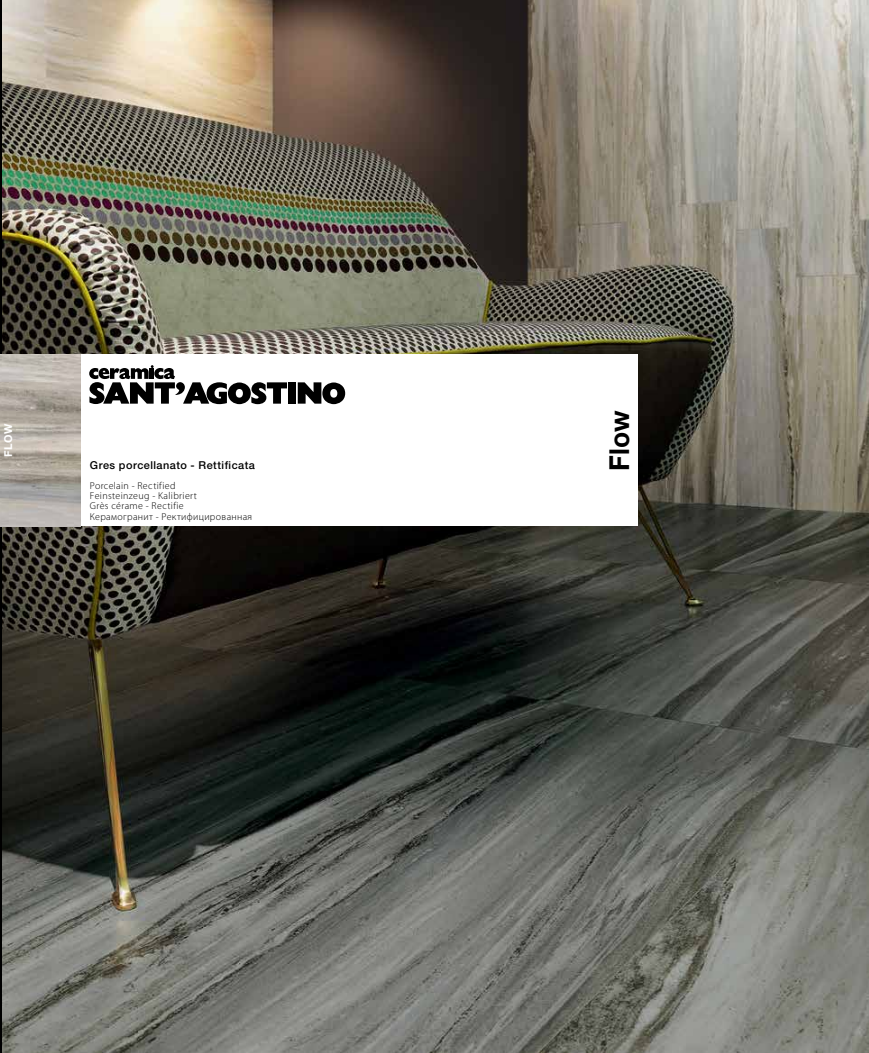
<style>
.page{position:relative;width:869px;height:1053px;background:#fff}
.page>*{position:absolute;margin:0;border:0;box-sizing:border-box;transform-origin:0 0}
.t1{font:700 27.5px "Helvetica Neue LT Std";color:#000;scale:.96 1}
.t2{font:500 10.88px "Helvetica Neue LT Std";letter-spacing:.045em;color:#000}
.t3{font:700 10.88px "Helvetica Neue LT Std";color:#fff}
.t4{font:300 10px/10.1px "Myriad Pro";letter-spacing:.035em;color:#000}
</style>
<div class="page">
<img style="left:2px;top:0;width:866px;height:1052px">
<hr style="left:0;top:0;width:2px;height:1052px;background:#000">
<div style="left:80px;top:354px;width:557px;height:172px;background:#fff"></div>
<div style="left:288px;top:382px;width:8px;height:21px;background:#000"></div>
<svg style="left:297px;top:382px;width:48px;height:22px"></svg>
<svg style="left:89px;top:365px;width:198px;height:39px"></svg>
<img style="left:0;top:354px;width:80px;height:172px">
<p class="t3" style="left:1px;top:457px;width:34px;rotate:-90deg">FLOW</p>
<p class="t2" style="left:90px;top:458px;width:166px">Gres porcellanato - Rettificata</p>
<p class="t4" style="left:90px;top:480px;width:164px">Porcelain - Rectified<br>Feinsteinzeug - Kalibriert<br>Grès cérame - Rectifie<br>Керамогранит - Ректифицированная</p>
<h1 class="t1" style="left:602px;top:470px;width:64px;rotate:-90deg">Flow</h1>
</div>
